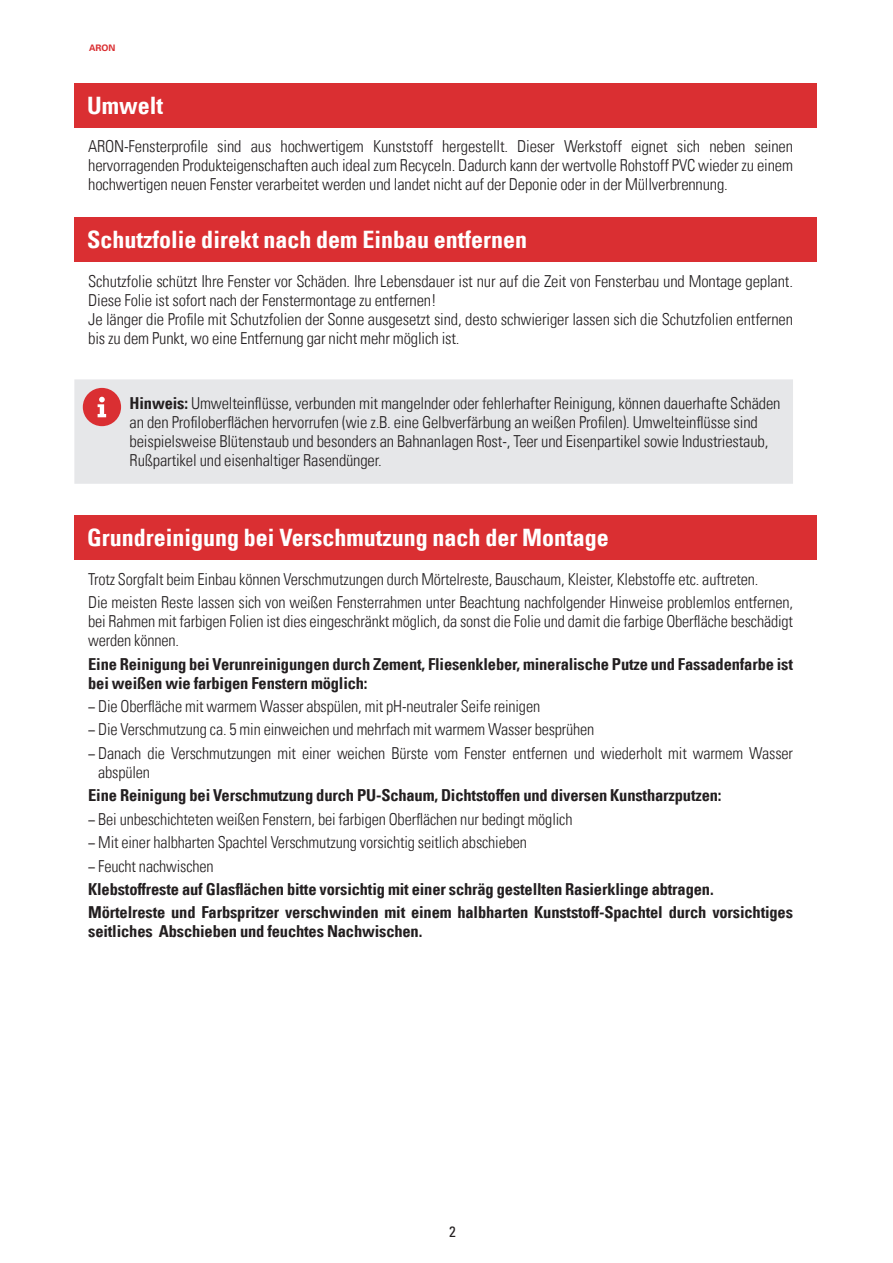
<style>
.page{position:relative;width:893px;height:1263px;background:#fff}
.page>*{position:absolute;margin:0;border:0;box-sizing:border-box;transform-origin:0 0}
.t1{font:24px "Univers Com 67 Bold Cond";color:#fff}
.t2{font:16.5px/19.2px "Univers Com 47 Light Cond";letter-spacing:-.01em;color:#231f20}
.t3{font:16.5px/19.2px "Univers Com 67 Bold Cond";letter-spacing:-.01em;color:#231f20}
.t4{font:condensed 15px "Univers Com 57";color:#231f20}
.t5{font:700 9px "Univers Com 65";color:#da2f32}
.s1{font-family:"Univers Com 67 Bold Cond"}
</style>
<div class="page">
<div style="left:74px;top:515px;width:742px;height:45px;background:#da2f32"></div>
<div style="left:74px;top:83px;width:742px;height:44px;background:#da2f32"></div>
<div style="left:74px;top:218px;width:742px;height:44px;background:#da2f32"></div>
<div style="left:74px;top:379px;width:719px;height:105px;background:#e6e7e9"></div>
<div style="left:83px;top:388px;width:38px;height:38px;background:#da2f32;border-radius:50%"></div>
<svg style="left:98px;top:397px;width:8px;height:20px"></svg>
<p class="t5" style="left:89px;top:42px;width:28px">ARON</p>
<h1 class="t1" style="left:87px;top:91px;width:78px">Umwelt</h1>
<p class="t2" style="left:88px;top:137px;width:706px;text-align:justify">ARON-Fensterprofile sind aus hochwertigem Kunststoff hergestellt. Dieser Werkstoff eignet sich neben seinen hervorragenden Produkteigenschaften auch ideal zum Recyceln. Dadurch kann der wertvolle Rohstoff PVC wieder zu einem hochwertigen neuen Fenster verarbeitet werden und landet nicht auf der Deponie oder in der Müllverbrennung.</p>
<h1 class="t1" style="left:87px;top:225px;width:442px">Schutzfolie direkt nach dem Einbau entfernen</h1>
<p class="t2" style="left:88px;top:271px;width:706px">Schutzfolie schützt Ihre Fenster vor Schäden. Ihre Lebensdauer ist nur auf die Zeit von Fensterbau und Montage geplant.<br>Diese Folie ist sofort nach der Fenstermontage zu entfernen!<br>Je länger die Profile mit Schutzfolien der Sonne ausgesetzt sind, desto schwieriger lassen sich die Schutzfolien entfernen bis zu dem Punkt, wo eine Entfernung gar nicht mehr möglich ist.</p>
<p class="t2" style="left:130px;top:393px;width:652px"><span class="s1">Hinweis:</span> Umwelteinflüsse, verbunden mit mangelnder oder fehlerhafter Reinigung, können dauerhafte Schäden an den Profiloberflächen hervorrufen (wie z.B. eine Gelbverfärbung an weißen Profilen). Umwelteinflüsse sind beispielsweise Blütenstaub und besonders an Bahnanlagen Rost-, Teer und Eisenpartikel sowie Industriestaub, Rußpartikel und eisenhaltiger Rasendünger.</p>
<h1 class="t1" style="left:87px;top:523px;width:523px">Grundreinigung bei Verschmutzung nach der Montage</h1>
<p class="t2" style="left:88px;top:567px;width:706px;line-height:23.4px">Trotz Sorgfalt beim Einbau können Verschmutzungen durch Mörtelreste, Bauschaum, Kleister, Klebstoffe etc. auftreten.<br>Die meisten Reste lassen sich von weißen Fensterrahmen unter Beachtung nachfolgender Hinweise problemlos entfernen,</p>
<p class="t2" style="left:88px;top:612px;width:706px">bei Rahmen mit farbigen Folien ist dies eingeschränkt möglich, da sonst die Folie und damit die farbige Oberfläche beschädigt werden können.</p>
<p class="t3" style="left:88px;top:654px;width:706px">Eine Reinigung bei Verunreinigungen durch Zement, Fliesenkleber, mineralische Putze und Fassadenfarbe ist bei weißen wie farbigen Fenstern möglich:</p>
<p class="t2" style="left:88px;top:695px;width:706px;line-height:23.4px">− Die Oberfläche mit warmem Wasser abspülen, mit pH-neutraler Seife reinigen<br>− Die Verschmutzung ca. 5 min einweichen und mehrfach mit warmem Wasser besprühen<br>− Danach die Verschmutzungen mit einer weichen Bürste vom Fenster entfernen und wiederholt mit warmem Wasser</p>
<p class="t2" style="left:98px;top:763px;width:53px">abspülen</p>
<p class="t3" style="left:88px;top:786px;width:635px">Eine Reinigung bei Verschmutzung durch PU-Schaum, Dichtstoffen und diversen Kunstharzputzen:</p>
<p class="t2" style="left:88px;top:807px;width:486px;line-height:23.4px">− Bei unbeschichteten weißen Fenstern, bei farbigen Oberflächen nur bedingt möglich − Mit einer halbharten Spachtel Verschmutzung vorsichtig seitlich abschieben<br>− Feucht nachwischen</p>
<p class="t3" style="left:88px;top:877px;width:706px;line-height:23.4px">Klebstoffreste auf Glasflächen bitte vorsichtig mit einer schräg gestellten Rasierklinge abtragen.<br>Mörtelreste und Farbspritzer verschwinden mit einem halbharten Kunststoff-Spachtel durch vorsichtiges</p>
<p class="t3" style="left:88px;top:922px;width:336px">seitliches Abschieben und feuchtes Nachwischen.</p>
<p class="t4" style="left:449px;top:1222px;width:8px">2</p>
</div>
